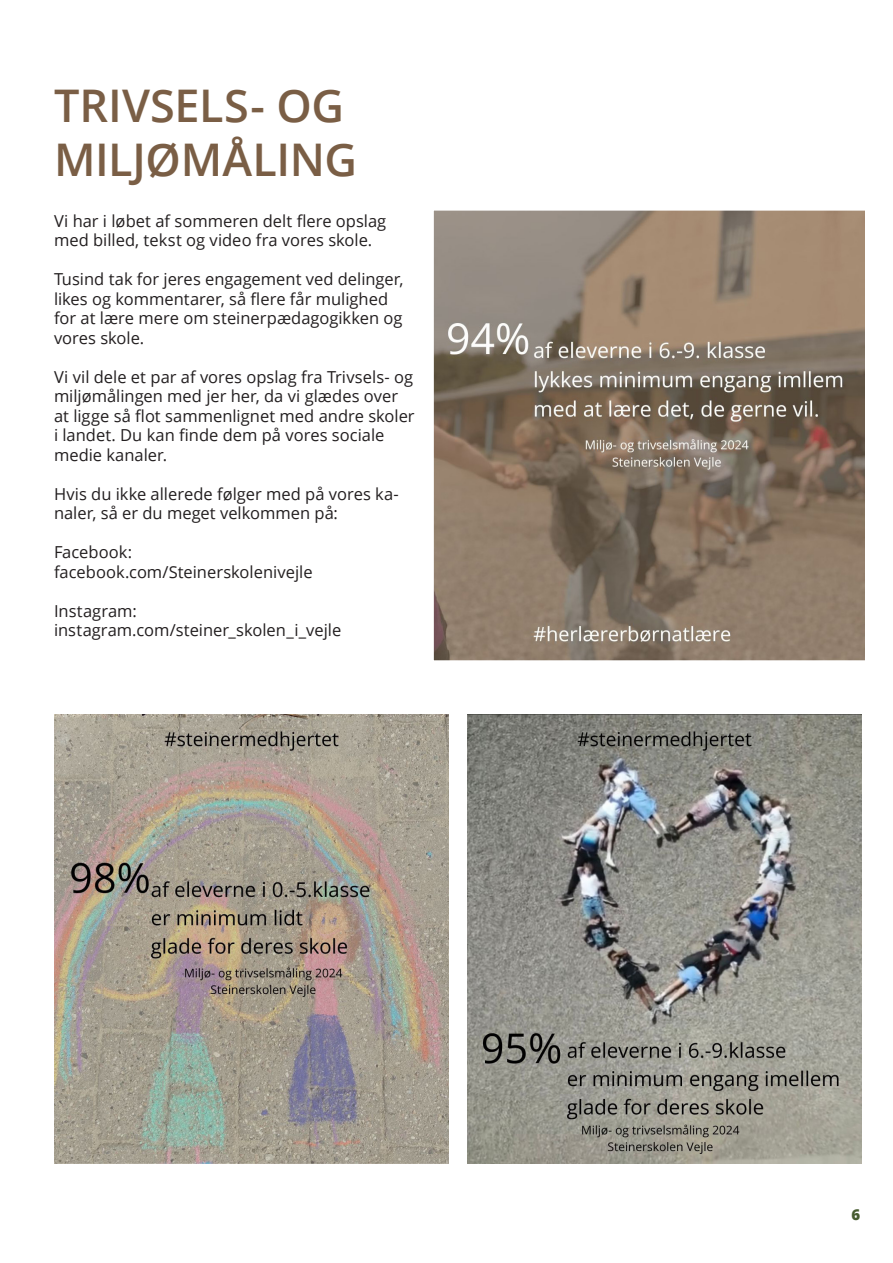
<style>
.page{position:relative;width:893px;height:1263px;background:#fff}
.page>*{position:absolute;margin:0;border:0;box-sizing:border-box;transform-origin:0 0}
.t1{font:600 45px/54px "Open Sans";letter-spacing:-.005em;color:#7a5e45}
.t2{font:16.5px/19.5px "Open Sans";color:#231f20}
.t3{font:800 15px "Open Sans";color:#475c31}
</style>
<div class="page">
<img style="left:467px;top:714px;width:394px;height:449px">
<img style="left:54px;top:714px;width:394px;height:449px">
<img style="left:435px;top:212px;width:430px;height:447px">
<p class="t1" style="left:54px;top:77px;width:305px">TRIVSELS- OG<br>MILJØMÅLING</p>
<p class="t2" style="left:54px;top:210px;width:334px">Vi har i løbet af sommeren delt flere opslag med billed, tekst og video fra vores skole.</p>
<p class="t2" style="left:54px;top:269px;width:351px">Tusind tak for jeres engagement ved delinger, likes og kommentarer, så flere får mulighed for at lære mere om steinerpædagogikken og vores skole.</p>
<p class="t2" style="left:54px;top:366px;width:362px">Vi vil dele et par af vores opslag fra Trivsels- og miljømålingen med jer her, da vi glædes over at ligge så flot sammenlignet med andre skoler i landet. Du kan finde dem på vores sociale medie kanaler.</p>
<p class="t2" style="left:54px;top:483px;width:346px">Hvis du ikke allerede følger med på vores ka&shy;naler, så er du meget velkommen på:</p>
<p class="t2" style="left:54px;top:542px;width:260px">Facebook: facebook.com/Steinerskolenivejle</p>
<p class="t2" style="left:54px;top:600px;width:84px">Instagram:</p>
<p class="t2" style="left:54px;top:620px;width:289px">instagram.com/steiner_skolen_i_vejle</p>
<p class="t3" style="left:851px;top:1203px;width:10px">6</p>
</div>
